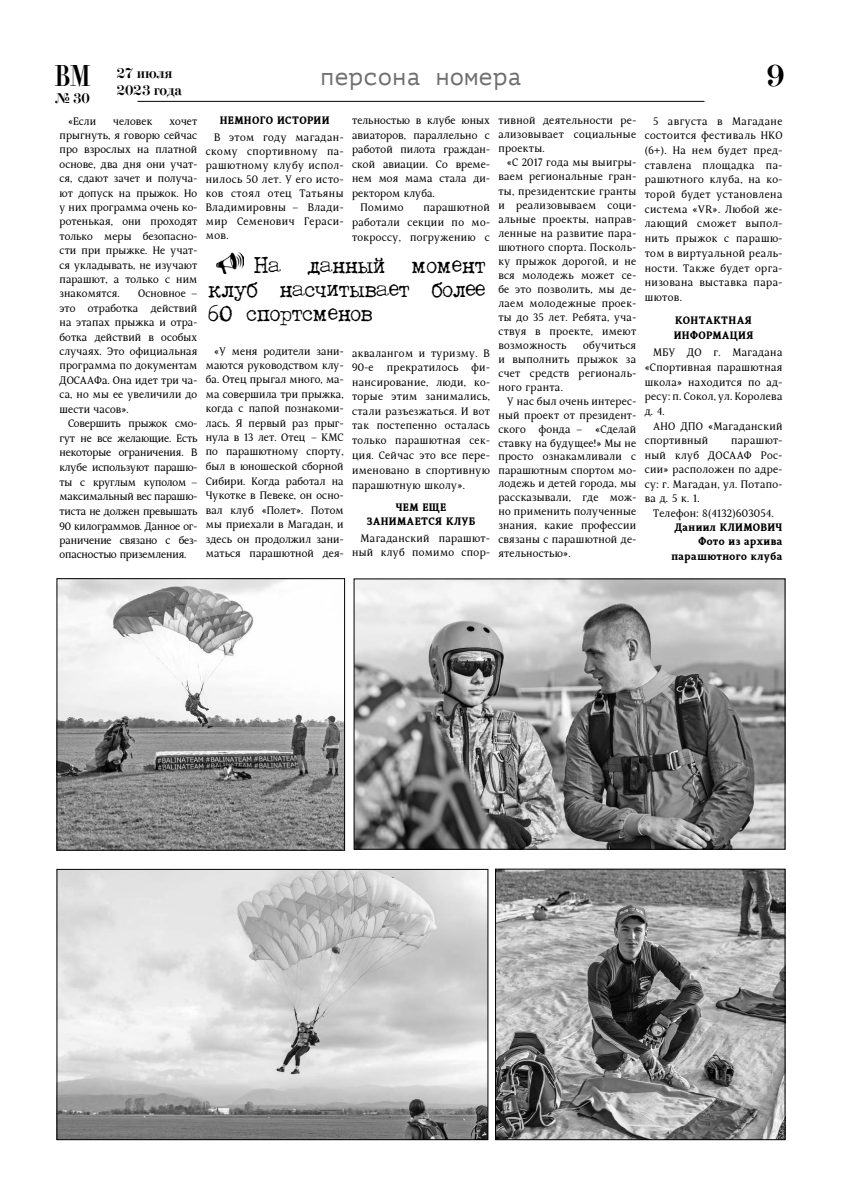
<style>
.page{position:relative;width:842px;height:1191px;background:#fff}
.page>*{position:absolute;margin:0;border:0;box-sizing:border-box;transform-origin:0 0}
.t1{font:30px "Didona C";color:#000}
.t2{font:24px "PT Mono";color:#706f6f}
.t3{font:20px/24px "Lettera Trentadue";color:#000;text-align:justify}
.t4{font:14px/16.8px "Didona C";color:#000}
.t5{font:11px/14px "Kundera";letter-spacing:.03em;color:#000;text-align:justify}
.t6{font:11px "Kundera";letter-spacing:.01em;color:#000}
.t7{font:700 11px/14.4px "Kundera";letter-spacing:.03em;color:#000}
.t8{font:700 11px/14px "Kundera";letter-spacing:.105em;color:#000;text-align:center}
.s1{font-size:30px}
</style>
<div class="page">
<hr style="left:137px;top:101px;width:567px;height:1px;background:#000">
<img style="left:59px;top:871px;width:427px;height:267px">
<div style="left:57px;top:869px;width:431px;height:271px;border:1px solid #000"></div>
<img style="left:497px;top:871px;width:286px;height:267px">
<div style="left:495px;top:869px;width:290px;height:271px;border:1px solid #000"></div>
<img style="left:356px;top:580px;width:427px;height:267px">
<img style="left:59px;top:580px;width:284px;height:268px">
<div style="left:57px;top:578px;width:288px;height:272px;border:1px solid #000"></div>
<img style="left:217px;top:252px;width:26px;height:21px">
<p class="t4" style="left:117px;top:65px;width:67px;text-indent:-62px"><span class="s1">ВМ</span> 27 июля<br>2023 года</p>
<h1 class="t1" style="left:767px;top:60px;width:19px">9</h1>
<p class="t4" style="left:55px;top:90px;width:36px">№ 30</p>
<h2 class="t2" style="left:320px;top:63px;width:203px">персона номера</h2>
<p class="t5" style="left:68px;top:114px;width:30px">«Если</p>
<p class="t6" style="left:113px;top:115px;width:41px">человек</p>
<p class="t5" style="left:60px;top:114px;width:139px;line-height:14.4px;text-indent:110px">хочет прыгнуть, я говорю сейчас про взрослых на платной основе, два дня они учат&shy;ся, сдают зачет и получа&shy;ют допуск на прыжок. Но у них программа очень ко&shy;ротенькая, они проходят только меры безопасно&shy;сти при прыжке. Не учат&shy;ся укладывать, не изучают парашют, а только с ним знакомятся.</p>
<p class="t5" style="left:60px;top:287px;width:139px;line-height:14.4px;text-indent:79px">Основное – это отработка действий на этапах прыжка и отра&shy;ботка действий в особых случаях. Это официальная программа по документам ДОСААФа. Она идет три ча&shy;са, но мы ее увеличили до шести часов».</p>
<p class="t5" style="left:60px;top:416px;width:139px;line-height:14.6px;text-indent:9px">Совершить прыжок смо&shy;гут не все желающие. Есть некоторые ограничения. В клубе используют парашю&shy;ты с круглым куполом – максимальный вес парашю&shy;тиста не должен превышать 90 килограммов. Данное ог&shy;раничение связано с без&shy;опасностью приземления.</p>
<p class="t7" style="left:220px;top:114px;width:17px">Немно</p>
<p class="t7" style="left:260px;top:114px;width:71px">го истории</p>
<p class="t5" style="left:206px;top:131px;width:139px;text-indent:9px">В этом году магадан&shy;скому спортивному па&shy;рашютному клубу испол&shy;нилось 50 лет. У его исто&shy;ков стоял отец Татьяны Владимировны – Влади&shy;мир Семенович Гераси&shy;мов.</p>
<p class="t6" style="left:352px;top:115px;width:139px">тельностью в клубе юных</p>
<p class="t6" style="left:352px;top:129px;width:139px">авиаторов, параллельно с</p>
<p class="t6" style="left:352px;top:144px;width:139px">работой пилота граждан-</p>
<p class="t6" style="left:352px;top:158px;width:139px">ской авиации. Со време-</p>
<p class="t6" style="left:352px;top:173px;width:139px">нем моя мама стала ди-</p>
<p class="t6" style="left:352px;top:187px;width:84px">ректором клуба.</p>
<p class="t5" style="left:361px;top:201px;width:44px">Помимо</p>
<p class="t5" style="left:352px;top:201px;width:139px;line-height:14.5px;text-indent:71px">парашютной работали секции по мо&shy;токроссу, погружению с</p>
<h3 class="t3" style="left:254px;top:253px;width:28px">На</h3>
<h3 class="t3" style="left:307px;top:253px;width:79px">данный</h3>
<h3 class="t3" style="left:208px;top:253px;width:279px;text-indent:204px">момент клуб насчитывает более 60 спортсменов</h3>
<p class="t5" style="left:206px;top:344px;width:139px;line-height:14.5px;text-indent:9px">«У меня родители зани&shy;маются руководством клу&shy;ба. Отец прыгал много, ма&shy;ма совершила три прыжка, когда с папой познакоми&shy;лась. Я первый раз прыг&shy;нула в 13 лет. Отец – КМС по парашютному спорту, был в юношеской сборной Сибири. Когда работал на Чукотке в Певеке, он осно&shy;вал клуб «Полет». Потом мы приехали в Магадан, и здесь он продолжил зани&shy;маться парашютной дея-</p>
<p class="t5" style="left:352px;top:346px;width:139px;line-height:14.7px">аквалангом и туризму. В 90-е прекратилось фи&shy;нансирование, люди, ко&shy;торые этим занимались, стали разъезжаться. И вот так постепенно осталась только парашютная сек&shy;ция. Сейчас это все пере&shy;именовано в спортивную парашютную школу».</p>
<p class="t8" style="left:367px;top:501px;width:109px">Чем еще занимается клуб</p>
<p class="t5" style="left:352px;top:531px;width:139px;text-align:right">Магаданский парашют&shy;ный клуб помимо спор-</p>
<p class="t5" style="left:498px;top:114px;width:139px">тивной деятельности ре&shy;ализовывает социальные проекты.</p>
<p class="t5" style="left:498px;top:156px;width:139px;text-indent:9px">«С 2017 года мы выигры&shy;ваем региональные гран&shy;ты, президентские гранты и реализовываем соци&shy;альные проекты, направ&shy;ленные на развитие пара&shy;шютного спорта. Посколь&shy;ку прыжок дорогой, и не вся молодежь может се&shy;бе это позволить, мы де&shy;лаем молодежные проек&shy;ты до 35 лет. Ребята, уча&shy;ствуя в проекте, имеют возможность</p>
<p class="t5" style="left:498px;top:338px;width:139px;text-indent:85px">обучиться и выполнить прыжок за счет средств региональ&shy;ного гранта.</p>
<p class="t5" style="left:498px;top:394px;width:139px;text-indent:9px">У нас был очень интерес&shy;ный проект от президент&shy;ского фонда – «Сделай ставку на будущее!» Мы не просто ознакамливали с парашютным спортом мо&shy;лодежь и детей города, мы рассказывали, где мож&shy;но применить полученные знания, какие профессии связаны с парашютной де&shy;ятельностью».</p>
<p class="t5" style="left:645px;top:114px;width:139px;line-height:14.7px;text-indent:9px">5 августа в Магадане состоится фестиваль НКО (6+). На нем будет пред&shy;ставлена площадка па&shy;рашютного клуба, на ко&shy;торой будет установлена система «VR». Любой же&shy;лающий сможет выпол&shy;нить прыжок с парашю&shy;том в виртуальной реаль&shy;ности. Также будет орга&shy;низована выставка пара&shy;шютов.</p>
<p class="t7" style="left:674px;top:313px;width:79px;line-height:14.7px">Контактная инфо</p>
<p class="t7" style="left:706px;top:328px;width:48px">рмация</p>
<p class="t5" style="left:645px;top:345px;width:139px;line-height:14.6px;text-indent:9px">МБУ ДО г. Магадана «Спортивная парашютная школа» находится по ад&shy;ресу: п. Сокол, ул. Королева д. 4.</p>
<p class="t5" style="left:645px;top:419px;width:139px;line-height:14.7px;text-indent:9px">АНО ДПО «Магаданский спортивный</p>
<p class="t5" style="left:645px;top:433px;width:139px;line-height:14.5px;text-indent:87px">парашют&shy;ный клуб ДОСААФ Рос&shy;сии» расположен по адре&shy;су: г. Магадан, ул. Потапо&shy;ва д. 5 к. 1.</p>
<p class="t5" style="left:653px;top:506px;width:122px">Телефон: 8(4132)603054.</p>
<p class="t7" style="left:675px;top:520px;width:78px">Даниил Климов</p>
<p class="t7" style="left:671px;top:520px;width:112px;text-align:right">ич<br>Фото из архива парашютного клуба</p>
</div>
